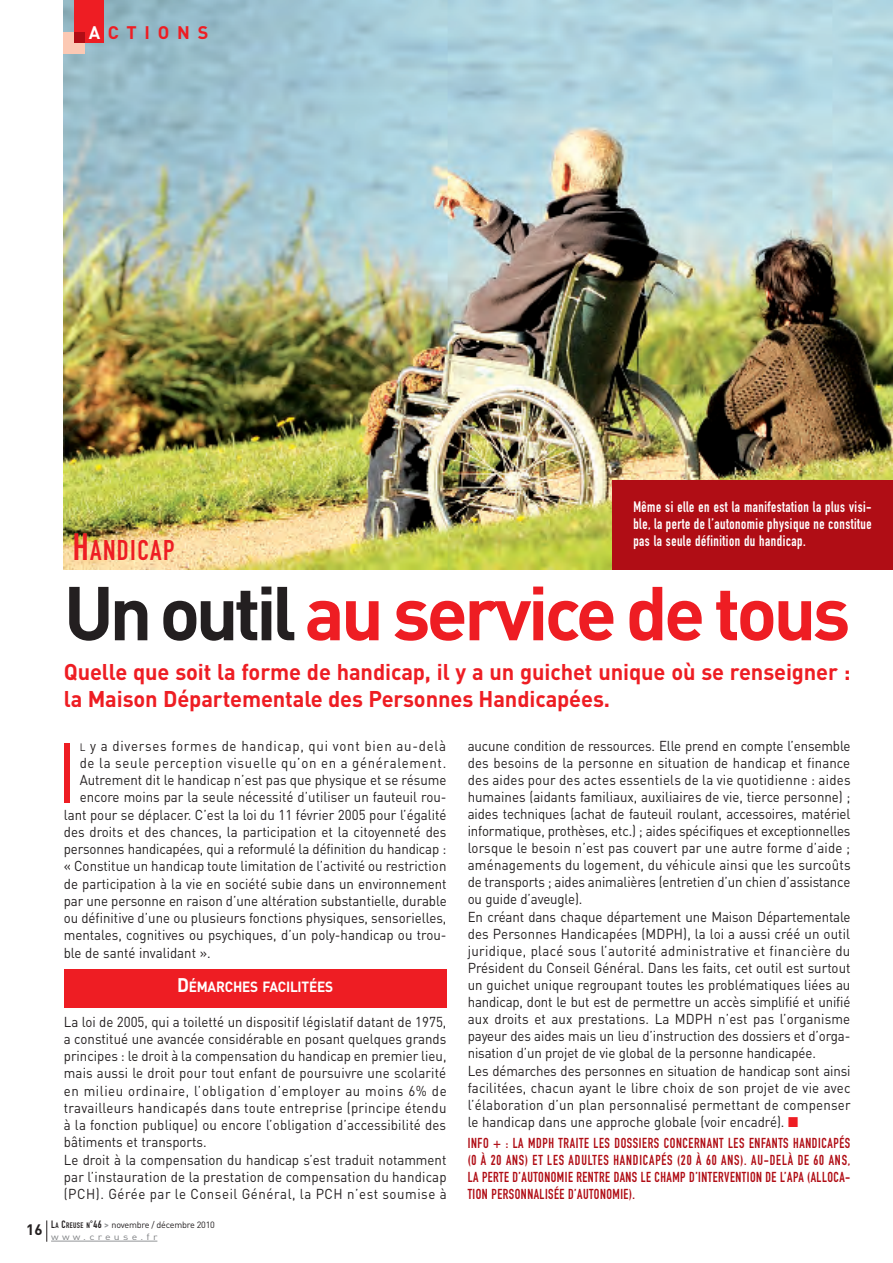
<style>
.page{position:relative;width:893px;height:1263px;background:#fff}
.page>*{position:absolute;margin:0;border:0;box-sizing:border-box;transform-origin:0 0}
.t1{font:83.25px "DIN";color:#ee1d23;scale:.93 1}
.t2{font:700 75px "DIN";letter-spacing:-.05em;color:#ee1d23}
.t3{font:28.2px "DIN Engschrift";letter-spacing:.05em;color:#ee1d23}
.t4{font:700 22.5px/27px "DIN";letter-spacing:-.005em;color:#ee1d23}
.t5{font:700 18px "DIN";letter-spacing:.435em;color:#ee1d23}
.t6{font:15px/17.2px "DIN Engschrift";letter-spacing:.035em;color:#fff;text-align:justify;scale:.93 1}
.t7{font:700 15px "DIN";color:#231f20}
.t8{font:700 14.7px "DIN";letter-spacing:-.015em;color:#fff;scale:.93 1}
.t9{font:14.25px/17.1px "DIN";color:#231f20;scale:.93 1}
.t10{font:14.25px/17px "DIN Engschrift";letter-spacing:.035em;color:#b00d15;text-align:justify;scale:.93 1}
.t11{font:14.25px "DIN";letter-spacing:.05em;color:#231f20;scale:.93 1}
.t12{font:14.25px "DIN";letter-spacing:.055em;color:#231f20;scale:.93 1}
.t13{font:9px/12px "DIN";letter-spacing:-.025em;color:#231f20}
.s1{color:#fff}
.s2{font-size:37.5px}
.s3{color:#231f20}
.s4{font-size:10.65px}
.s5{font-size:19.5px}
.s6{font-family:"DIN Engschrift";font-size:10.5px}
.s7{font-family:"DIN Engschrift";font-size:7.95px}
.s8{font-weight:700;color:#939598}
.s9{color:#808285}
.s10{color:#ee1d23}
</style>
<div class="page">
<hr style="left:51px;top:1241px;width:106px;height:1px;background:#939598">
<svg style="left:47px;top:1220px;width:1px;height:22px"></svg>
<div style="left:64px;top:969px;width:382px;height:38px;background:#ee1d23"></div>
<img style="left:64px;top:0;width:829px;height:570px">
<div style="left:74px;top:0;width:30px;height:43px;background:#ee1d23"></div>
<div style="left:64px;top:32px;width:21px;height:21px;background:#fcc9b4"></div>
<div style="left:74px;top:32px;width:11px;height:11px;background:#b00d15"></div>
<div style="left:612px;top:481px;width:281px;height:89px;background:#b00d15"></div>
<p class="t5" style="left:89px;top:22px;width:121px"><span class="s1">A</span>CTIONS</p>
<p class="t6" style="left:633px;top:499px;width:258px">Même si elle en est la manifestation la plus visi&shy;ble, la perte de l’autonomie physique ne constitue pas la seule définition du handicap.</p>
<h3 class="t3" style="left:73px;top:540px;width:103px"><span class="s2">H</span>ANDICAP</h3>
<h2 class="t2" style="left:64px;top:569px;width:788px"><span class="s3">Un outil</span> au service de tous</h2>
<h3 class="t4" style="left:64px;top:658px;width:788px">Quelle que soit la forme de handicap, il y a un guichet unique où se renseigner : la Maison Départementale des Personnes Handicapées.</h3>
<p class="t7" style="left:26px;top:1221px;width:18px">16</p>
<p class="t12" style="left:80px;top:737px;width:396px"><span class="s4">L</span> y a diverses formes de handicap, qui vont bien au-delà</p>
<p class="t11" style="left:80px;top:754px;width:396px">de la seule perception visuelle qu’on en a généralement.</p>
<p class="t9" style="left:80px;top:771px;width:396px">Autrement dit le handicap n’est pas que physique et se résume</p>
<p class="t9" style="left:80px;top:788px;width:396px">encore moins par la seule nécessité d’utiliser un fauteuil rou-</p>
<p class="t9" style="left:64px;top:805px;width:413px">lant pour se déplacer. C’est la loi du 11 février 2005 pour l’égalité</p>
<p class="t9" style="left:64px;top:823px;width:413px">des droits et des chances, la participation et la citoyenneté des</p>
<p class="t9" style="left:64px;top:840px;width:413px">personnes handicapées, qui a reformulé la définition du handicap :</p>
<p class="t9" style="left:64px;top:857px;width:413px">« Constitue un handicap toute limitation de l’activité ou restriction</p>
<p class="t9" style="left:64px;top:874px;width:413px">de participation à la vie en société subie dans un environnement</p>
<p class="t9" style="left:64px;top:892px;width:413px">par une personne en raison d’une altération substantielle, durable</p>
<p class="t9" style="left:64px;top:909px;width:413px">ou définitive d’une ou plusieurs fonctions physiques, sensorielles,</p>
<p class="t9" style="left:64px;top:926px;width:413px">mentales, cognitives ou psychiques, d’un poly-handicap ou trou-</p>
<p class="t9" style="left:64px;top:943px;width:159px">ble de santé invalidant ».</p>
<p class="t8" style="left:177px;top:978px;width:169px"><span class="s5">D</span>ÉMARCHES FACILITÉES</p>
<p class="t9" style="left:64px;top:1012px;width:413px">La loi de 2005, qui a toiletté un dispositif législatif datant de 1975, a constitué une avancée considérable en posant quelques grands principes : le droit à la compensation du handicap en premier lieu, mais aussi le droit pour tout enfant de poursuivre une scolarité en milieu ordinaire, l’obligation d’employer au moins 6% de travailleurs handicapés dans toute entreprise (principe étendu à la fonction publique) ou encore l’obligation d’accessibilité des bâtiments et transports.<br>Le droit à la compensation du handicap s’est traduit notamment par l’instauration de la prestation de compensation du handicap (PCH). Gérée par le Conseil Général, la PCH n’est soumise à</p>
<h1 class="t1" style="left:56px;top:723px;width:25px">I</h1>
<p class="t13" style="left:51px;top:1218px;width:165px"><span class="s6">L</span><span class="s7">A</span> <span class="s6">C</span><span class="s7">REUSE N</span><span class="s6">°46</span> <span class="s8">&gt;</span> novembre / décembre 2010 <span class="s9">www.creuse.fr</span></p>
<p class="t9" style="left:468px;top:736px;width:413px">aucune condition de ressources. Elle prend en compte l’ensemble des besoins de la personne en situation de handicap et finance des aides pour des actes essentiels de la vie quotidienne : aides humaines (aidants familiaux, auxiliaires de vie, tierce personne) ; aides techniques (achat de fauteuil roulant, accessoires, matériel informatique, prothèses, etc.) ; aides spécifiques et exceptionnelles lorsque le besoin n’est pas couvert par une autre forme d’aide ; aménagements du logement, du véhicule ainsi que les surcoûts de transports ; aides animalières (entretien d’un chien d’assistance ou guide d’aveugle).<br>En créant dans chaque département une Maison Départementale des Personnes Handicapées (MDPH), la loi a aussi créé un outil juridique, placé sous l’autorité administrative et financière du Président du Conseil Général. Dans les faits, cet outil est surtout un guichet unique regroupant toutes les problématiques liées au handicap, dont le but est de permettre un accès simplifié et unifié aux droits et aux prestations. La MDPH n’est pas l’organisme payeur des aides mais un lieu d’instruction des dossiers et d’orga&shy;nisation d’un projet de vie global de la personne handicapée.<br>Les démarches des personnes en situation de handicap sont ainsi facilitées, chacun ayant le libre choix de son projet de vie avec l’élaboration d’un plan personnalisé permettant de compenser le handicap dans une approche globale (voir encadré). <span class="s10">■</span></p>
<p class="t10" style="left:468px;top:1136px;width:413px">INFO + : LA MDPH TRAITE LES DOSSIERS CONCERNANT LES ENFANTS HANDICAPÉS (0 À 20 ANS) ET LES ADULTES HANDICAPÉS (20 À 60 ANS). AU-DELÀ DE 60 ANS, LA PERTE D’AUTONOMIE RENTRE DANS LE CHAMP D’INTERVENTION DE L’APA (ALLOCA-TION PERSONNALISÉE D’AUTONOMIE).</p>
</div>
